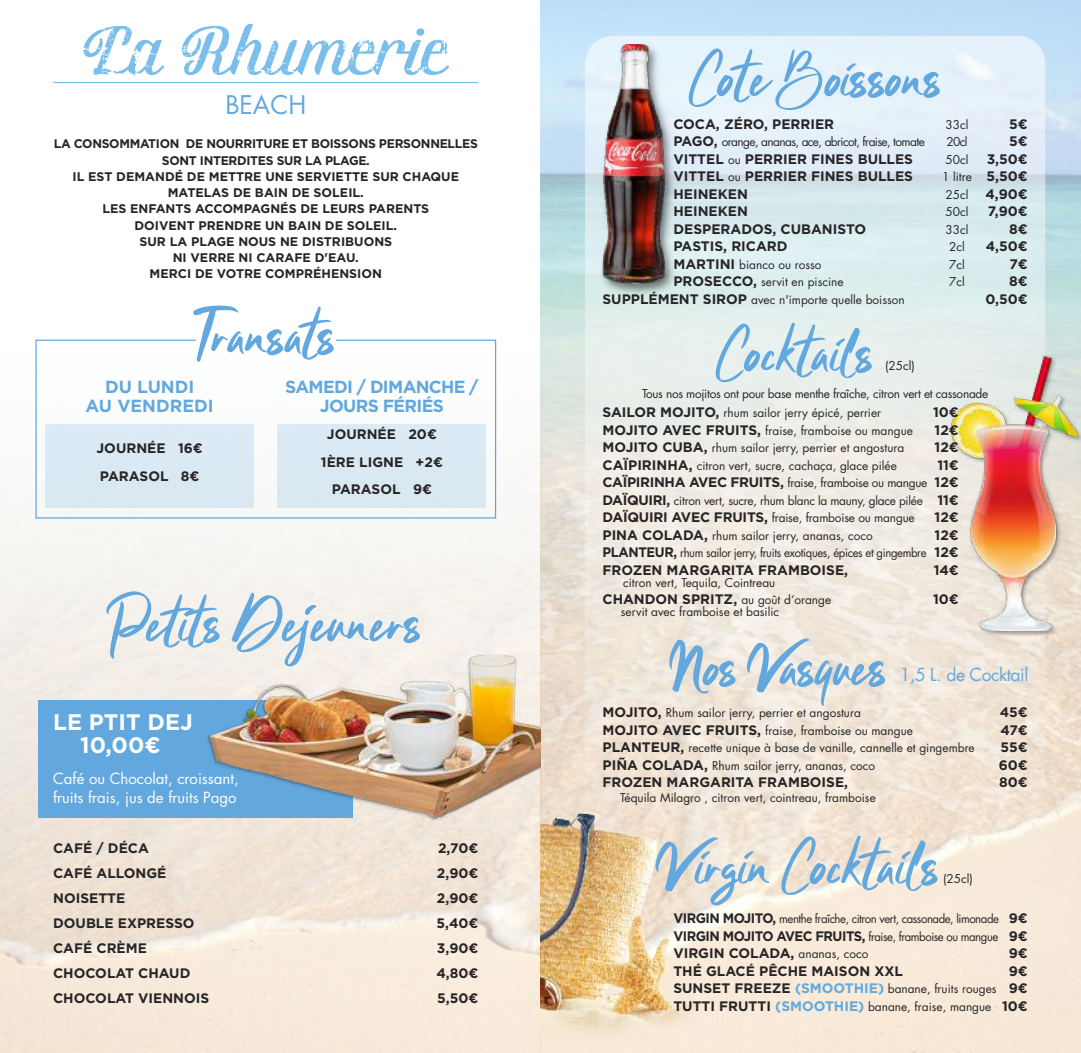
<style>
.page{position:relative;width:1081px;height:1053px;background:#fff}
.page>*{position:absolute;margin:0;border:0;box-sizing:border-box;transform-origin:0 0}
.t1{font:56.25px "Clattering";color:#62a8de}
.t2{font:25px "Futura Std";color:#62a8de}
.t3{font:700 22.5px/22.5px "Gotham";color:#fff;text-align:center}
.t4{font:700 17.5px/18.8px "Gotham";letter-spacing:-.04em;color:#62a8de;text-align:center}
.t5{font:700 17.5px/18.8px "Gotham";color:#62a8de;text-align:center}
.t6{font:17.5px "Futura Std";letter-spacing:-.025em;color:#62a8de}
.t7{font:15px/18.8px "Futura Std";color:#fff}
.t8{font:700 13.75px/27.5px "Gotham";color:#272526}
.t9{font:700 13.75px/17.5px "Gotham";letter-spacing:-.04em;color:#272526;scale:.96 1}
.t10{font:700 13.75px/17.5px "Gotham";letter-spacing:-.025em;color:#272526;text-align:right}
.t11{font:700 12.5px/16.2px "Gotham";color:#272526;text-align:center}
.t12{font:11.88px/17.5px "Futura Std";color:#272526}
.t13{font:11.88px/19.4px "Futura Std";letter-spacing:-.025em;color:#272526}
.t14{font:11.88px "Futura Std";letter-spacing:-.03em;color:#272526;scale:.95 1}
.t15{font:11.88px "Futura Std";letter-spacing:-.04em;color:#272526;scale:.96 1}
.t16{font:11.88px "Futura Std";letter-spacing:-.05em;color:#272526}
.s1{font-family:"Gotham";font-weight:700;font-size:13.75px}
.s2{font-family:"Futura Std";font-weight:400;font-size:11.88px}
.s3{font-family:"Gotham";font-weight:700;font-size:13.75px;color:#62a8de}
</style>
<div class="page">
<img style="left:540px;top:0;width:541px;height:1052px">
<div style="left:0;top:0;width:540px;height:1052px;background:linear-gradient(to bottom,#fff,#efe3d6)"></div>
<svg style="left:83px;top:26px;width:81px;height:49px"></svg>
<svg style="left:182px;top:24px;width:267px;height:51px"></svg>
<hr style="left:53px;top:82px;width:425px;height:1px;background:#7abeec">
<div style="left:35px;top:339px;width:461px;height:179px;border:1px solid #62a8de"></div>
<div style="left:196px;top:336px;width:139px;height:7px;background:#fff"></div>
<div style="left:45px;top:424px;width:209px;height:83px;background:#dae9f3"></div>
<div style="left:278px;top:424px;width:208px;height:83px;background:#dae9f3"></div>
<svg style="left:585px;top:35px;width:460px;height:961px;background:#ebeae4"></svg>
<img style="left:540px;top:805px;width:170px;height:236px">
<img style="left:942px;top:322px;width:139px;height:318px">
<img style="left:951px;top:355px;width:126px;height:275px">
<img style="left:597px;top:39px;width:83px;height:261px">
<img style="left:602px;top:45px;width:62px;height:239px">
<div style="left:38px;top:700px;width:314px;height:118px;background:#62a8de"></div>
<img style="left:207px;top:654px;width:333px;height:166px">
<h2 class="t2" style="left:225px;top:93px;width:82px">BEACH</h2>
<p class="t11" style="left:54px;top:137px;width:426px">LA CONSOMMATION DE NOURRITURE ET BOISSONS PERSONNELLES SONT INTERDITES SUR LA PLAGE.<br>IL EST DEMANDÉ DE METTRE UNE SERVIETTE SUR CHAQUE MATELAS DE BAIN DE SOLEIL.<br>LES ENFANTS ACCOMPAGNÉS DE LEURS PARENTS<br>DOIVENT PRENDRE UN BAIN DE SOLEIL.<br>SUR LA PLAGE NOUS NE DISTRIBUONS<br>NI VERRE NI CARAFE D'EAU.<br>MERCI DE VOTRE COMPRÉHENSION</p>
<h1 class="t1" style="left:196px;top:300px;width:141px">Transats</h1>
<h3 class="t5" style="left:86px;top:379px;width:130px">DU LUNDI<br>AU VENDREDI</h3>
<p class="t8" style="left:97px;top:435px;width:108px">JOURNÉE 16€<br>PARASOL 8€</p>
<h3 class="t4" style="left:285px;top:379px;width:195px">SAMEDI / DIMANCHE /<br>JOURS FÉRIÉS</h3>
<p class="t8" style="left:321px;top:422px;width:123px;text-align:center">JOURNÉE 20€<br>1ÈRE LIGNE +2€<br>PARASOL 9€</p>
<h1 class="t1" style="left:110px;top:588px;width:314px">Petits Dejeuners</h1>
<h3 class="t3" style="left:53px;top:713px;width:141px">LE PTIT DEJ<br>10,00€</h3>
<p class="t7" style="left:53px;top:770px;width:187px">Café ou Chocolat, croissant, fruits frais, jus de fruits Pago</p>
<p class="t8" style="left:53px;top:835px;width:97px">CAFÉ / DÉCA</p>
<p class="t8" style="left:438px;top:835px;width:42px">2,70€</p>
<p class="t8" style="left:53px;top:860px;width:115px">CAFÉ ALLONGÉ</p>
<p class="t8" style="left:437px;top:860px;width:43px">2,90€</p>
<p class="t8" style="left:53px;top:885px;width:74px">NOISETTE</p>
<p class="t8" style="left:437px;top:885px;width:43px">2,90€</p>
<p class="t8" style="left:53px;top:910px;width:143px">DOUBLE EXPRESSO</p>
<p class="t8" style="left:436px;top:910px;width:44px">5,40€</p>
<p class="t8" style="left:53px;top:935px;width:95px">CAFÉ CRÈME</p>
<p class="t8" style="left:437px;top:935px;width:43px">3,90€</p>
<p class="t8" style="left:53px;top:960px;width:139px">CHOCOLAT CHAUD</p>
<p class="t8" style="left:436px;top:960px;width:44px">4,80€</p>
<p class="t8" style="left:53px;top:985px;width:157px">CHOCOLAT VIENNOIS</p>
<p class="t8" style="left:437px;top:985px;width:43px">5,50€</p>
<h1 class="t1" style="left:688px;top:43px;width:255px">Côte Bôissôns</h1>
<p class="t8" style="left:673px;top:111px;width:162px">COCA, ZÉRO, PERRIER</p>
<p class="t12" style="left:945px;top:117px;width:24px">33cl</p>
<p class="t8" style="left:1009px;top:111px;width:20px">5€</p>
<p class="t16" style="left:673px;top:137px;width:253px"><span class="s1">PAGO,</span> orange, ananas, ace, abricot, fraise, tomate</p>
<p class="t12" style="left:946px;top:134px;width:23px">20cl</p>
<p class="t8" style="left:1009px;top:129px;width:20px">5€</p>
<p class="t8" style="left:673px;top:146px;width:241px">VITTEL <span class="s2">ou</span> PERRIER FINES BULLES</p>
<p class="t12" style="left:945px;top:152px;width:24px">50cl</p>
<p class="t8" style="left:986px;top:146px;width:43px">3,50€</p>
<p class="t8" style="left:673px;top:164px;width:241px">VITTEL <span class="s2">ou</span> PERRIER FINES BULLES</p>
<p class="t12" style="left:942px;top:169px;width:87px">1 litre <span class="s1">5,50€</span></p>
<p class="t8" style="left:673px;top:181px;width:76px">HEINEKEN</p>
<p class="t8" style="left:945px;top:181px;width:84px"><span class="s2">25cl</span> 4,90€</p>
<p class="t8" style="left:673px;top:199px;width:76px">HEINEKEN</p>
<p class="t12" style="left:945px;top:204px;width:24px">50cl</p>
<p class="t8" style="left:987px;top:199px;width:42px">7,90€</p>
<p class="t8" style="left:673px;top:216px;width:194px">DESPERADOS, CUBANISTO</p>
<p class="t12" style="left:945px;top:222px;width:24px">33cl</p>
<p class="t8" style="left:1009px;top:216px;width:20px">8€</p>
<p class="t8" style="left:673px;top:234px;width:116px">PASTIS, RICARD</p>
<p class="t12" style="left:949px;top:239px;width:17px">2cl</p>
<p class="t8" style="left:986px;top:234px;width:44px">4,50€</p>
<p class="t12" style="left:673px;top:257px;width:150px"><span class="s1">MARTINI</span> bianco ou rosso</p>
<p class="t12" style="left:949px;top:257px;width:17px">7cl</p>
<p class="t8" style="left:1009px;top:251px;width:20px">7€</p>
<p class="t12" style="left:673px;top:274px;width:172px"><span class="s1">PROSECCO,</span> servit en piscine</p>
<p class="t12" style="left:949px;top:274px;width:17px">7cl</p>
<p class="t8" style="left:1009px;top:269px;width:20px">8€</p>
<p class="t12" style="left:602px;top:292px;width:304px"><span class="s1">SUPPLÉMENT SIROP</span> avec n'importe quelle boisson</p>
<p class="t8" style="left:985px;top:286px;width:44px">0,50€</p>
<h1 class="t1" style="left:715px;top:318px;width:160px">Côcktails</h1>
<p class="t12" style="left:885px;top:358px;width:31px">(25cl)</p>
<p class="t13" style="left:602px;top:385px;width:387px;text-indent:40px">Tous nos mojitos ont pour base menthe fraîche, citron vert et cassonade<br><span class="s1">SAILOR MOJITO,</span> rhum sailor jerry épicé, perrier</p>
<p class="t8" style="left:933px;top:399px;width:27px">10€</p>
<p class="t12" style="left:602px;top:422px;width:312px"><span class="s1">MOJITO AVEC FRUITS,</span> fraise, framboise ou mangue</p>
<p class="t8" style="left:934px;top:417px;width:26px">12€</p>
<p class="t12" style="left:602px;top:440px;width:303px"><span class="s1">MOJITO CUBA,</span> rhum sailor jerry, perrier et angostura</p>
<p class="t8" style="left:934px;top:434px;width:26px">12€</p>
<p class="t12" style="left:602px;top:457px;width:296px"><span class="s1">CAÏPIRINHA,</span> citron vert, sucre, cachaça, glace pilée</p>
<p class="t10" style="left:602px;top:457px;width:358px">11€<br>CAÏPIRINHA AVEC FRUITS, <span class="s2">fraise, framboise ou mangue</span> 12€</p>
<p class="t13" style="left:602px;top:492px;width:358px;line-height:17.5px"><span class="s1">DAÏQUIRI,</span> citron vert, sucre, rhum blanc la mauny, glace pilée <span class="s1">11€<br>DAÏQUIRI AVEC FRUITS,</span> fraise, framboise ou mangue</p>
<p class="t8" style="left:934px;top:504px;width:26px">12€</p>
<p class="t12" style="left:602px;top:527px;width:272px"><span class="s1">PINA COLADA,</span> rhum sailor jerry, ananas, coco</p>
<p class="t8" style="left:934px;top:522px;width:26px">12€</p>
<p class="t14" style="left:602px;top:547px;width:376px"><span class="s1">PLANTEUR,</span> rhum sailor jerry, fruits exotiques, épices et gingembre <span class="s1">12€</span></p>
<p class="t8" style="left:602px;top:557px;width:247px">FROZEN MARGARITA FRAMBOISE,</p>
<p class="t8" style="left:933px;top:557px;width:27px">14€</p>
<p class="t12" style="left:623px;top:574px;width:154px">citron vert, Tequila, Cointreau</p>
<p class="t8" style="left:602px;top:586px;width:230px">CHANDON SPRITZ, <span class="s2">au goût d‘orange</span></p>
<p class="t8" style="left:933px;top:586px;width:27px">10€</p>
<p class="t12" style="left:621px;top:604px;width:160px">servit avec framboise et basilic</p>
<h1 class="t1" style="left:670px;top:631px;width:219px">Nôs Vasques</h1>
<p class="t12" style="left:602px;top:705px;width:260px"><span class="s1">MOJITO,</span> Rhum sailor jerry, perrier et angostura</p>
<p class="t8" style="left:1000px;top:699px;width:30px">45€</p>
<p class="t12" style="left:602px;top:722px;width:312px"><span class="s1">MOJITO AVEC FRUITS,</span> fraise, framboise ou mangue</p>
<p class="t8" style="left:1000px;top:717px;width:29px">47€</p>
<p class="t12" style="left:602px;top:740px;width:374px"><span class="s1">PLANTEUR,</span> recette unique à base de vanille, cannelle et gingembre</p>
<p class="t8" style="left:1000px;top:734px;width:29px">55€</p>
<p class="t12" style="left:602px;top:757px;width:274px"><span class="s1">PIÑA COLADA,</span> Rhum sailor jerry, ananas, coco</p>
<p class="t8" style="left:999px;top:752px;width:31px">60€</p>
<p class="t8" style="left:602px;top:769px;width:247px">FROZEN MARGARITA FRAMBOISE,</p>
<p class="t8" style="left:999px;top:769px;width:30px">80€</p>
<p class="t12" style="left:620px;top:790px;width:257px">Téquila Milagro , citron vert, cointreau, framboise</p>
<h1 class="t1" style="left:657px;top:830px;width:284px">Virgin Côcktails</h1>
<h3 class="t6" style="left:899px;top:667px;width:130px">1,5 L. de Cocktail</h3>
<p class="t12" style="left:943px;top:870px;width:31px">(25cl)</p>
<p class="t15" style="left:673px;top:913px;width:371px"><span class="s1">VIRGIN MOJITO,</span> menthe fraîche, citron vert, cassonade, limonade <span class="s1">9€</span></p>
<p class="t9" style="left:673px;top:928px;width:371px">VIRGIN MOJITO AVEC FRUITS, <span class="s2">fraise, framboise ou mangue</span> 9€<br>VIRGIN COLADA, <span class="s2">ananas, coco</span></p>
<p class="t8" style="left:1009px;top:940px;width:21px">9€</p>
<p class="t8" style="left:673px;top:958px;width:231px">THÉ GLACÉ PÊCHE MAISON XXL</p>
<p class="t8" style="left:1009px;top:958px;width:21px">9€</p>
<p class="t12" style="left:673px;top:980px;width:356px"><span class="s1">SUNSET FREEZE</span> <span class="s3">(SMOOTHIE)</span> banane, fruits rouges <span class="s1">9€<br>TUTTI FRUTTI</span> <span class="s3">(SMOOTHIE)</span> banane, fraise, mangue <span class="s1">10€</span></p>
</div>
